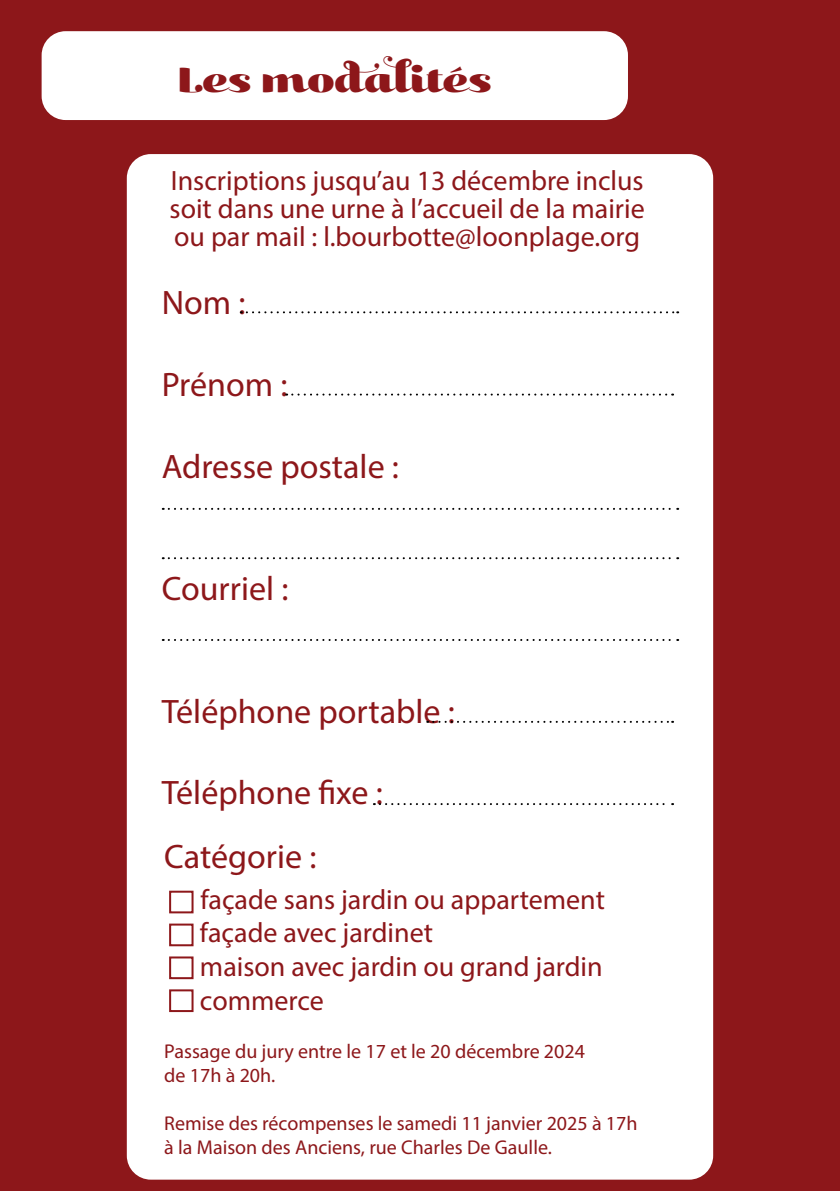
<style>
.page{position:relative;width:840px;height:1191px;background:#fff}
.page>*{position:absolute;margin:0;border:0;box-sizing:border-box;transform-origin:0 0}
.t1{font:42px "Kari Display Pro";letter-spacing:-.02em;color:#8d171a}
.t2{font:34px "Myriad Pro";color:#8d171a}
.t3{font:28px/33.6px "Myriad Pro";color:#8d171a;text-align:justify}
.t4{font:20px/24px "Myriad Pro";color:#8d171a}
</style>
<div class="page">
<div style="left:0;top:0;width:839px;height:1191px;background:#8d171a"></div>
<div style="left:127px;top:154px;width:585px;height:1025px;background:#fff;border-radius:24px"></div>
<svg style="left:163px;top:639px;width:514px;height:2px"></svg>
<svg style="left:241px;top:311px;width:436px;height:2px"></svg>
<svg style="left:286px;top:393px;width:386px;height:2px"></svg>
<svg style="left:163px;top:508px;width:514px;height:2px"></svg>
<svg style="left:163px;top:557px;width:514px;height:2px"></svg>
<svg style="left:427px;top:721px;width:245px;height:2px"></svg>
<svg style="left:373px;top:803px;width:299px;height:2px"></svg>
<div style="left:42px;top:31px;width:585px;height:89px;background:#fff;border-radius:24px"></div>
<div style="left:169px;top:890px;width:24px;height:23px;border:2px solid #8d171a"></div>
<div style="left:169px;top:923px;width:24px;height:23px;border:2px solid #8d171a"></div>
<div style="left:169px;top:956px;width:24px;height:23px;border:2px solid #8d171a"></div>
<div style="left:169px;top:989px;width:24px;height:23px;border:2px solid #8d171a"></div>
<h1 class="t1" style="left:177px;top:52px;width:315px">Les modalités</h1>
<p class="t3" style="left:169px;top:166px;width:476px;line-height:28px">Inscriptions jusqu’au 13 décembre inclus soit dans une urne à l’accueil de la mairie ou par mail : l.bourbotte@loonplage.org</p>
<p class="t2" style="left:162px;top:282px;width:85px">Nom :</p>
<p class="t2" style="left:162px;top:364px;width:127px">Prénom :</p>
<p class="t2" style="left:162px;top:445px;width:238px">Adresse postale :</p>
<p class="t2" style="left:162px;top:568px;width:128px">Courriel :</p>
<p class="t2" style="left:162px;top:690px;width:294px">Téléphone portable :</p>
<p class="t2" style="left:162px;top:772px;width:222px">Téléphone fixe :</p>
<p class="t2" style="left:164px;top:835px;width:153px">Catégorie :</p>
<p class="t3" style="left:200px;top:882px;width:406px;text-align:left">façade sans jardin ou appartement façade avec jardinet<br>maison avec jardin ou grand jardin commerce</p>
<p class="t4" style="left:164px;top:1038px;width:422px">Passage du jury entre le 17 et le 20 décembre 2024 de 17h à 20h.</p>
<p class="t4" style="left:164px;top:1110px;width:474px">Remise des récompenses le samedi 11 janvier 2025 à 17h à la Maison des Anciens, rue Charles De Gaulle.</p>
</div>
